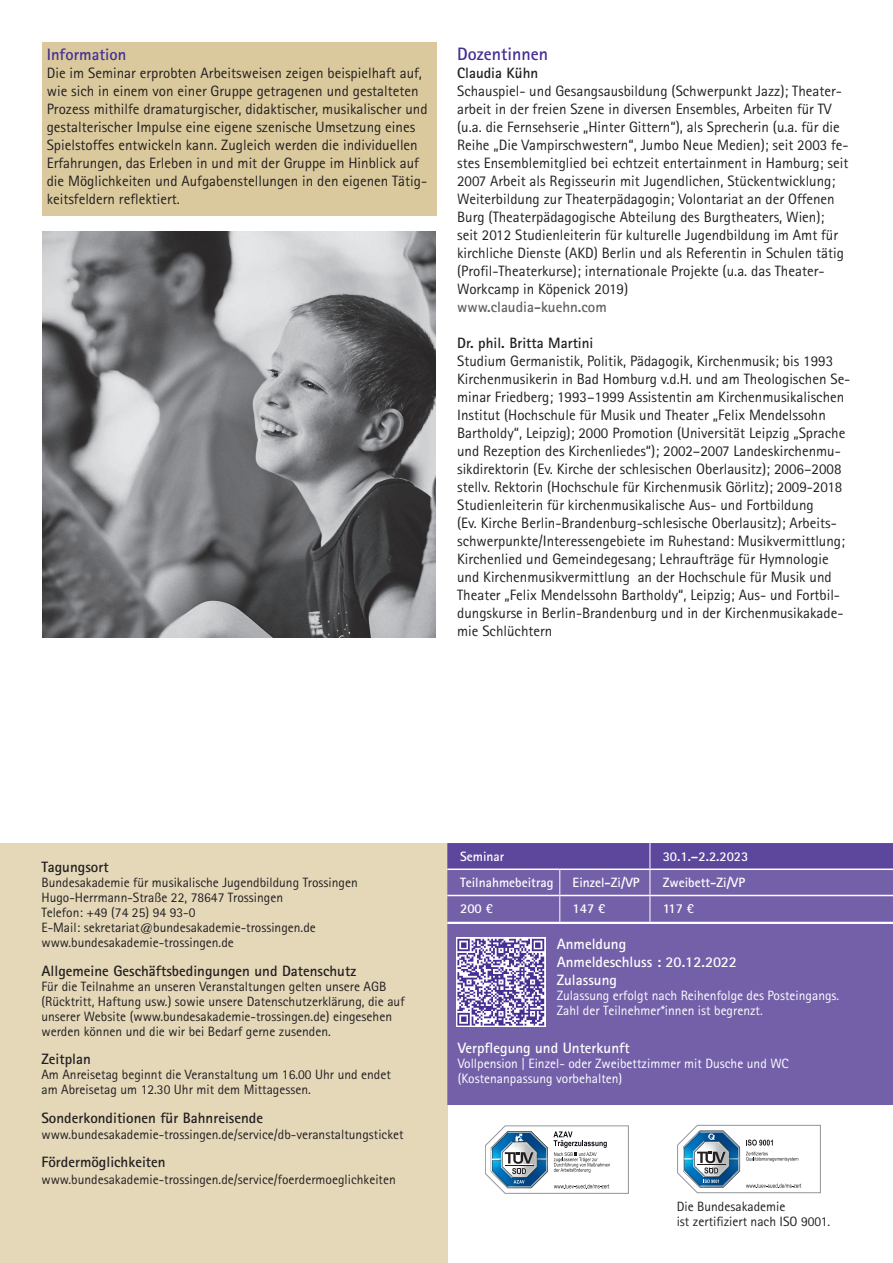
<style>
.page{position:relative;width:893px;height:1263px;background:#fff}
.page>*{position:absolute;margin:0;border:0;box-sizing:border-box;transform-origin:0 0}
.t1{font:700 18px "Rotis Sans Serif Std";color:#452f92}
.t2{font:700 16.5px "Rotis Sans Serif Std";color:#452f92}
.t3{font:15px/18px "Rotis Sans Serif Std";color:#231f20}
.t4{font:700 15px "Rotis Sans Serif Std";color:#231f20}
.t5{font:700 15px/18px "Rotis Sans Serif Std";color:#fff}
.t6{font:700 15px "Rotis Sans Serif Std";color:#636366}
.t7{font:13.5px/15px "Rotis Sans Serif Std";color:#231f20}
.t8{font:13.5px/15px "Rotis Sans Serif Std";color:#fff}
.t9{font:700 13.5px "Rotis Sans Serif Std";color:#fff}
</style>
<div class="page">
<div style="left:448px;top:924px;width:445px;height:180px;background:#7360a9"></div>
<div style="left:0;top:843px;width:447px;height:420px;background:#e4d8b9"></div>
<svg style="left:447px;top:843px;width:446px;height:79px;background:#6d5aa6"></svg>
<hr style="left:447px;top:868px;width:113px;height:2px;background:#fff">
<hr style="left:560px;top:868px;width:90px;height:2px;background:#fff">
<hr style="left:650px;top:868px;width:243px;height:2px;background:#fff">
<hr style="left:447px;top:895px;width:113px;height:1px;background:#fff">
<hr style="left:560px;top:895px;width:90px;height:1px;background:#fff">
<hr style="left:650px;top:895px;width:243px;height:1px;background:#fff">
<svg style="left:485px;top:1126px;width:144px;height:67px"></svg>
<svg style="left:677px;top:1125px;width:144px;height:68px"></svg>
<img style="left:457px;top:937px;width:88px;height:89px">
<div style="left:43px;top:42px;width:394px;height:174px;background:#dac99d"></div>
<img style="left:43px;top:231px;width:392px;height:407px">
<p class="t2" style="left:47px;top:44px;width:81px">Information</p>
<p class="t3" style="left:47px;top:63px;width:382px">Die im Seminar erprobten Arbeitsweisen zeigen beispielhaft auf, wie sich in einem von einer Gruppe getragenen und gestalteten Prozess mithilfe dramaturgischer, didaktischer, musikalischer und gestalterischer Impulse eine eigene szenische Umsetzung eines Spielstoffes entwickeln kann. Zugleich werden die individuellen Erfahrungen, das Erleben in und mit der Gruppe im Hinblick auf die Möglichkeiten und Aufgabenstellungen in den eigenen Tätig&shy;keitsfeldern reflektiert.</p>
<p class="t1" style="left:457px;top:42px;width:93px">Dozentinnen</p>
<p class="t4" style="left:457px;top:63px;width:83px">Claudia Kühn</p>
<p class="t3" style="left:457px;top:81px;width:393px">Schauspiel- und Gesangsausbildung (Schwerpunkt Jazz); Theater&shy;arbeit in der freien Szene in diversen Ensembles, Arbeiten für TV (u.a. die Fernsehserie „Hinter Gittern“), als Sprecherin (u.a. für die Reihe „Die Vampirschwestern“, Jumbo Neue Medien); seit 2003 fe&shy;stes Ensemblemitglied bei echtzeit entertainment in Hamburg; seit 2007 Arbeit als Regisseurin mit Jugendlichen, Stückentwicklung; Weiterbildung zur Theaterpädagogin; Volontariat an der Offenen Burg (Theaterpädagogische Abteilung des Burgtheaters, Wien); seit 2012 Studienleiterin für kulturelle Jugendbildung im Amt für kirchliche Dienste (AKD) Berlin und als Referentin in Schulen tätig (Profil-Theaterkurse); internationale Projekte (u.a. das Theater-Workcamp in Köpenick 2019)</p>
<p class="t6" style="left:457px;top:297px;width:151px">www.claudia-kuehn.com</p>
<p class="t4" style="left:457px;top:333px;width:138px">Dr. phil. Britta Martini</p>
<p class="t3" style="left:457px;top:351px;width:395px">Studium Germanistik, Politik, Pädagogik, Kirchenmusik; bis 1993<br>Kirchenmusikerin in Bad Homburg v.d.H. und am Theologischen Se&shy;minar Friedberg; 1993–1999 Assistentin am Kirchenmusikalischen Institut (Hochschule für Musik und Theater „Felix Mendelssohn Bartholdy“, Leipzig); 2000 Promotion (Universität Leipzig „Sprache und Rezeption des Kirchenliedes“); 2002–2007 Landeskirchenmu&shy;sikdirektorin (Ev. Kirche der schlesischen Oberlausitz); 2006–2008 stellv. Rektorin (Hochschule für Kirchenmusik Görlitz); 2009-2018<br>Studienleiterin für kirchenmusikalische Aus- und Fortbildung<br>(Ev. Kirche Berlin-Brandenburg-schlesische Oberlausitz); Arbeits&shy;schwerpunkte/Interessengebiete im Ruhestand: Musikvermittlung; Kirchenlied und Gemeindegesang; Lehraufträge für Hymnologie und Kirchenmusikvermittlung an der Hochschule für Musik und Theater „Felix Mendelssohn Bartholdy“, Leipzig; Aus- und Fortbil&shy;dungskurse in Berlin-Brandenburg und in der Kirchenmusikakade&shy;mie Schlüchtern</p>
<p class="t4" style="left:41px;top:857px;width:69px">Tagungsort</p>
<p class="t7" style="left:41px;top:875px;width:318px">Bundesakademie für musikalische Jugendbildung Trossingen Hugo-Herrmann-Straße 22, 78647 Trossingen<br>Telefon: +49 (74 25) 94 93-0<br>E-Mail: sekretariat@bundesakademie-trossingen.de www.bundesakademie-trossingen.de</p>
<p class="t4" style="left:41px;top:961px;width:316px">Allgemeine Geschäftsbedingungen und Datenschutz</p>
<p class="t7" style="left:41px;top:978px;width:365px">Für die Teilnahme an unseren Veranstaltungen gelten unsere AGB (Rücktritt, Haftung usw.) sowie unsere Datenschutzerklärung, die auf unserer Website (www.bundesakademie-trossingen.de) eingesehen werden können und die wir bei Bedarf gerne zusenden.</p>
<p class="t4" style="left:41px;top:1049px;width:51px">Zeitplan</p>
<p class="t7" style="left:41px;top:1067px;width:351px">Am Anreisetag beginnt die Veranstaltung um 16.00 Uhr und endet am Abreisetag um 12.30 Uhr mit dem Mittagessen.</p>
<p class="t4" style="left:41px;top:1108px;width:223px">Sonderkonditionen für Bahnreisende</p>
<p class="t7" style="left:41px;top:1127px;width:364px">www.bundesakademie-trossingen.de/service/db-veranstaltungsticket</p>
<p class="t4" style="left:41px;top:1153px;width:126px">Fördermöglichkeiten</p>
<p class="t7" style="left:41px;top:1171px;width:356px">www.bundesakademie-trossingen.de/service/foerdermoeglichkeiten</p>
<p class="t9" style="left:460px;top:848px;width:46px">Seminar</p>
<p class="t9" style="left:663px;top:848px;width:87px">30.1.–2.2.2023</p>
<p class="t9" style="left:460px;top:874px;width:95px">Teilnahmebeitrag</p>
<p class="t9" style="left:573px;top:874px;width:69px">Einzel-Zi/VP</p>
<p class="t9" style="left:663px;top:874px;width:84px">Zweibett-Zi/VP</p>
<p class="t9" style="left:460px;top:900px;width:34px">200 €</p>
<p class="t9" style="left:573px;top:900px;width:34px">147 €</p>
<p class="t9" style="left:663px;top:900px;width:33px">117 €</p>
<p class="t5" style="left:557px;top:935px;width:182px">Anmeldung<br>Anmeldeschluss : 20.12.2022<br>Zulassung</p>
<p class="t8" style="left:557px;top:988px;width:284px">Zulassung erfolgt nach Reihenfolge des Posteingangs.<br>Zahl der Teilnehmer*innen ist begrenzt.</p>
<p class="t5" style="left:458px;top:1038px;width:173px">Verpflegung und Unterkunft</p>
<p class="t8" style="left:458px;top:1055px;width:333px">Vollpension | Einzel- oder Zweibettzimmer mit Dusche und WC (Kostenanpassung vorbehalten)</p>
<p class="t7" style="left:677px;top:1199px;width:155px">Die Bundesakademie<br>ist zertifiziert nach ISO 9001.</p>
</div>
